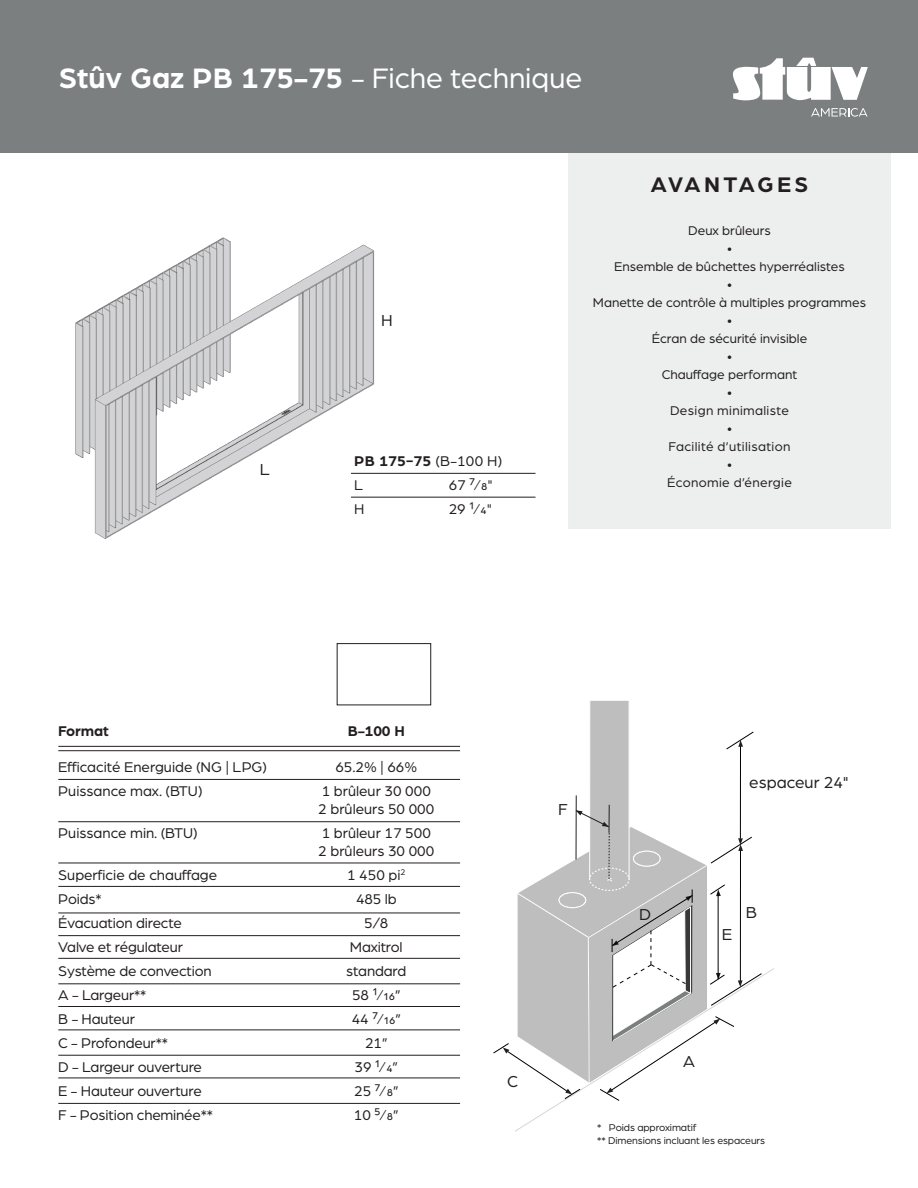
<style>
.page{position:relative;width:918px;height:1188px;background:#fff}
.page>*{position:absolute;margin:0;border:0;box-sizing:border-box;transform-origin:0 0}
.t1{font:700 30px "Arboria";color:#fff}
.t2{font:700 22.5px "Arboria";letter-spacing:.13em;color:#231f20}
.t3{font:16.95px "Arboria";color:#231f20}
.t4{font:15px/18px "Arboria";letter-spacing:-.01em;color:#231f20}
.t5{font:700 15px "Arboria";letter-spacing:-.01em;color:#231f20}
.t6{font:13.5px/18px "Arboria";color:#231f20;text-align:center}
.t7{font:10.5px/13.5px "Arboria";letter-spacing:-.01em;color:#231f20}
.s1{font-weight:400}
.s2{font-weight:700}
</style>
<div class="page">
<div style="left:568px;top:136px;width:323px;height:393px;background:#edeeee"></div>
<div style="left:0;top:0;width:918px;height:152px;background:#7c7f80"></div>
<svg style="left:733px;top:58px;width:135px;height:43px"></svg>
<svg style="left:811px;top:108px;width:57px;height:9px"></svg>
<hr style="left:58px;top:779px;width:402px;height:1px;background:#231f20">
<hr style="left:58px;top:886px;width:402px;height:1px;background:#231f20">
<hr style="left:58px;top:958px;width:402px;height:1px;background:#231f20">
<hr style="left:58px;top:1078px;width:402px;height:1px;background:#231f20">
<hr style="left:58px;top:913px;width:402px;height:1px;background:#231f20">
<hr style="left:58px;top:984px;width:402px;height:1px;background:#231f20">
<hr style="left:58px;top:1103px;width:402px;height:1px;background:#231f20">
<hr style="left:58px;top:935px;width:402px;height:1px;background:#231f20">
<hr style="left:58px;top:1055px;width:402px;height:1px;background:#231f20">
<hr style="left:58px;top:1006px;width:402px;height:1px;background:#231f20">
<hr style="left:58px;top:821px;width:402px;height:1px;background:#231f20">
<hr style="left:58px;top:863px;width:402px;height:1px;background:#231f20">
<hr style="left:58px;top:746px;width:402px;height:1px;background:#231f20">
<hr style="left:58px;top:750px;width:402px;height:1px;background:#231f20">
<hr style="left:58px;top:1030px;width:402px;height:1px;background:#231f20">
<div style="left:337px;top:643px;width:94px;height:62px;border:1px solid #231f20"></div>
<div style="left:590px;top:700px;width:39px;height:179px;background:#bebebe"></div>
<div style="left:589px;top:700px;width:41px;height:179px;border:1px solid #fff"></div>
<hr style="left:576px;top:795px;width:1px;height:65px;background:#231f20">
<hr style="left:740px;top:741px;width:1px;height:101px;background:#000001">
<svg style="left:493px;top:805px;width:281px;height:327px"></svg>
<svg style="left:726px;top:731px;width:28px;height:19px"></svg>
<hr style="left:351px;top:473px;width:185px;height:1px;background:#231f20">
<hr style="left:351px;top:497px;width:185px;height:1px;background:#231f20">
<img style="left:75px;top:237px;width:309px;height:302px">
<h1 class="t1" style="left:59px;top:61px;width:525px">Stûv Gaz PB 175-75 <span class="s1">- Fiche technique</span></h1>
<p class="t3" style="left:260px;top:461px;width:12px">L</p>
<p class="t3" style="left:381px;top:312px;width:13px">H</p>
<p class="t4" style="left:354px;top:449px;width:149px;line-height:24px"><span class="s2">PB 175-75</span> (B-100 H)<br>L</p>
<p class="t4" style="left:449px;top:476px;width:46px">67 7⁄ 8"</p>
<p class="t4" style="left:354px;top:500px;width:12px">H</p>
<p class="t4" style="left:449px;top:500px;width:45px">29 1⁄ 4"</p>
<h2 class="t2" style="left:651px;top:171px;width:159px">AVANTAGES</h2>
<p class="t6" style="left:593px;top:221px;width:275px">Deux brûleurs<br>•<br>Ensemble de bûchettes hyperréalistes<br>•<br>Manette de contrôle à multiples programmes •<br>Écran de sécurité invisible<br>•<br>Chauffage performant<br>•<br>Design minimaliste<br>•<br>Facilité d’utilisation<br>•<br>Économie d’énergie</p>
<p class="t5" style="left:58px;top:722px;width:52px">Format</p>
<p class="t5" style="left:348px;top:722px;width:59px">B-100 H</p>
<p class="t4" style="left:58px;top:758px;width:210px">Efficacité Energuide (NG | LPG)</p>
<p class="t4" style="left:335px;top:758px;width:83px">65.2% | 66%</p>
<p class="t4" style="left:58px;top:782px;width:146px">Puissance max. (BTU)</p>
<p class="t4" style="left:318px;top:782px;width:118px">1 brûleur 30 000<br>2 brûleurs 50 000</p>
<p class="t4" style="left:58px;top:824px;width:141px">Puissance min. (BTU)</p>
<p class="t4" style="left:318px;top:824px;width:118px">1 brûleur 17 500<br>2 brûleurs 30 000</p>
<p class="t4" style="left:58px;top:866px;width:160px">Superficie de chauffage</p>
<p class="t4" style="left:347px;top:866px;width:60px">1 450 pi<sup>2</sup></p>
<p class="t4" style="left:58px;top:890px;width:45px">Poids*</p>
<p class="t4" style="left:356px;top:890px;width:42px">485 lb</p>
<p class="t4" style="left:58px;top:914px;width:125px">Évacuation directe</p>
<p class="t4" style="left:364px;top:914px;width:26px">5/8</p>
<p class="t4" style="left:58px;top:938px;width:126px">Valve et régulateur</p>
<p class="t4" style="left:350px;top:938px;width:54px">Maxitrol</p>
<p class="t4" style="left:58px;top:962px;width:155px">Système de convection</p>
<p class="t4" style="left:346px;top:962px;width:62px">standard</p>
<p class="t4" style="left:58px;top:986px;width:90px">A - Largeur**</p>
<p class="t4" style="left:352px;top:986px;width:50px">58 1⁄ 16”</p>
<p class="t4" style="left:58px;top:1010px;width:78px">B - Hauteur</p>
<p class="t4" style="left:352px;top:1010px;width:51px">44 7⁄ 16”</p>
<p class="t4" style="left:58px;top:1034px;width:111px">C - Profondeur**</p>
<p class="t4" style="left:365px;top:1034px;width:24px">21”</p>
<p class="t4" style="left:58px;top:1058px;width:145px">D - Largeur ouverture</p>
<p class="t4" style="left:355px;top:1058px;width:45px">39 1⁄ 4”</p>
<p class="t4" style="left:58px;top:1082px;width:145px">E - Hauteur ouverture</p>
<p class="t4" style="left:354px;top:1082px;width:46px">25 7⁄ 8”</p>
<p class="t4" style="left:58px;top:1106px;width:156px">F - Position cheminée**</p>
<p class="t4" style="left:354px;top:1106px;width:46px">10 5⁄ 8”</p>
<p class="t3" style="left:558px;top:801px;width:11px">F</p>
<p class="t3" style="left:749px;top:774px;width:101px">espaceur 24"</p>
<p class="t3" style="left:639px;top:906px;width:13px">D</p>
<p class="t3" style="left:746px;top:904px;width:13px">B</p>
<p class="t3" style="left:722px;top:926px;width:12px">E</p>
<p class="t3" style="left:507px;top:1073px;width:12px">C</p>
<p class="t3" style="left:683px;top:1053px;width:13px">A</p>
<p class="t7" style="left:597px;top:1121px;width:169px">* Poids approximatif<br>** Dimensions incluant les espaceurs</p>
</div>
